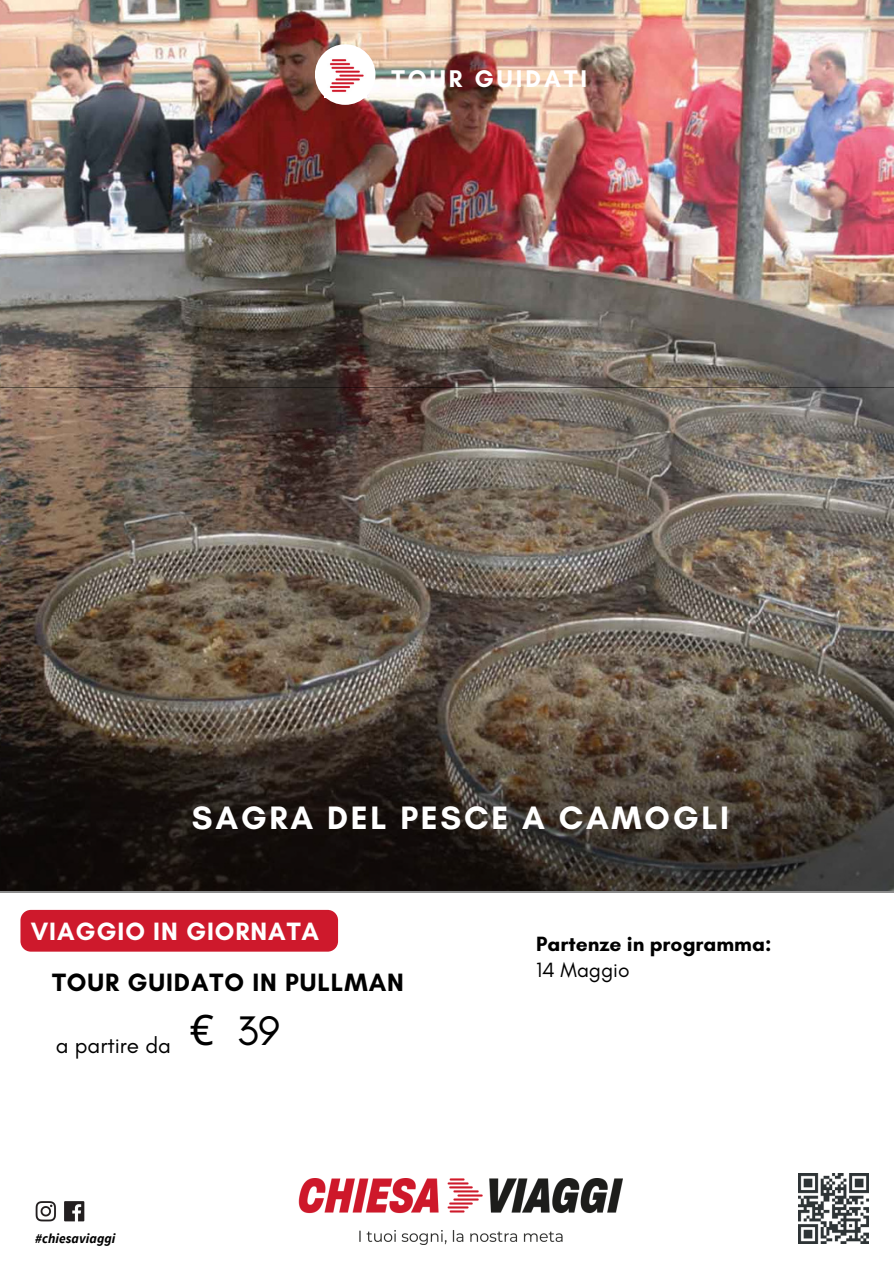
<style>
.page{position:relative;width:894px;height:1264px;background:#fff}
.page>*{position:absolute;margin:0;border:0;box-sizing:border-box;transform-origin:0 0}
.t1{font:700 33px "Glacial Indifference";letter-spacing:.085em;color:#fff}
.t2{font:700 25.5px "Glacial Indifference";letter-spacing:.035em;color:#000}
.t3{font:700 25.5px "Glacial Indifference";letter-spacing:.035em;color:#fff}
.t4{font:700 24.6px "Glacial Indifference";letter-spacing:.125em;color:#fff}
.t5{font:22.5px "Glacial Indifference";color:#000}
.t6{font:700 21px "Glacial Indifference";color:#000}
.t7{font:21px "Glacial Indifference";color:#000}
.t8{font:italic 700 13.5px "Source Sans Pro";letter-spacing:.005em;color:#000}
</style>
<div class="page">
<img style="left:0;top:0;width:893px;height:388px">
<svg style="left:0;top:388px;width:893px;height:504px;background:#5b5046"></svg>
<div style="left:315px;top:44px;width:60px;height:61px;background:#fff;border-radius:50%"></div>
<img style="left:330px;top:59px;width:37px;height:38px">
<img style="left:298px;top:1178px;width:324px;height:65px">
<img style="left:798px;top:1173px;width:69px;height:70px">
<img style="left:35px;top:1201px;width:50px;height:21px">
<div style="left:20px;top:909px;width:318px;height:42px;background:#ce192c;border-radius:10px"></div>
<p class="t4" style="left:391px;top:63px;width:197px">TOUR GUIDATI</p>
<p class="t1" style="left:192px;top:798px;width:538px">SAGRA DEL PESCE A CAMOGLI</p>
<p class="t3" style="left:31px;top:915px;width:290px">VIAGGIO IN GIORNATA</p>
<p class="t2" style="left:52px;top:966px;width:353px">TOUR GUIDATO IN PULLMAN</p>
<p class="t5" style="left:56px;top:1031px;width:226px">a partire da <sup>€</sup> <sup>39</sup></p>
<p class="t8" style="left:35px;top:1229px;width:82px">#chiesaviaggi</p>
<p class="t6" style="left:536px;top:930px;width:237px">Partenze in programma:</p>
<p class="t7" style="left:536px;top:956px;width:95px">14 Maggio</p>
</div>
